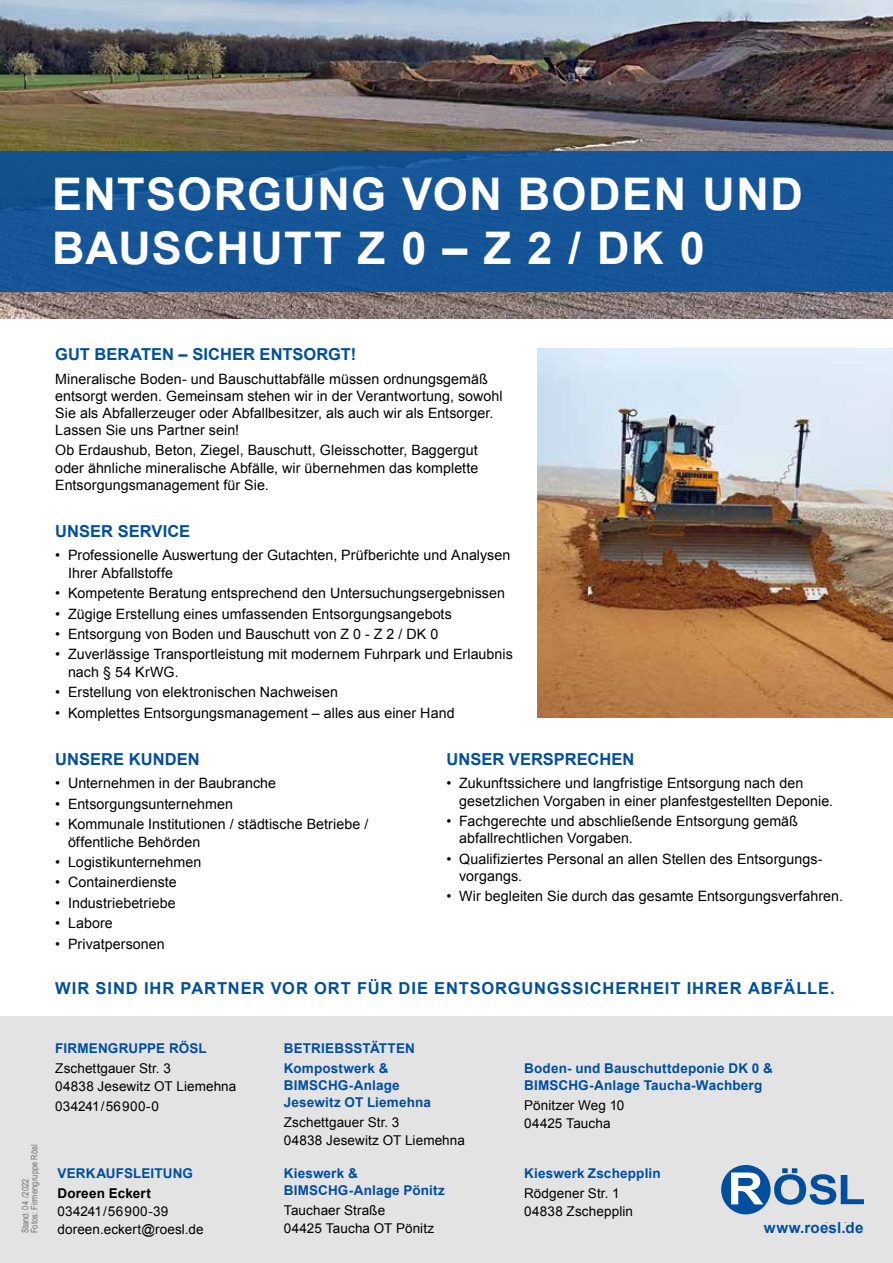
<style>
.page{position:relative;width:893px;height:1263px;background:#fff}
.page>*{position:absolute;margin:0;border:0;box-sizing:border-box;transform-origin:0 0}
.t1{font:700 45px/54px "Arial";letter-spacing:.03em;color:#fff}
.t2{font:700 16.5px "Arial";letter-spacing:.01em;color:#004e9e}
.t3{font:700 16.5px "Arial";letter-spacing:.055em;color:#004e9e}
.t4{font:700 15.15px "Arial";letter-spacing:.015em;color:#004e9e}
.t5{font:14.25px/17.2px "Arial";letter-spacing:.005em;color:#000}
.t6{font:13.5px/18px "Arial";letter-spacing:.01em;color:#000}
.t7{font:700 13.5px/17.2px "Arial";letter-spacing:.01em;color:#004e9e}
.t8{font:700 13.5px "Arial";letter-spacing:.015em;color:#000}
.t9{font:9px/9px "Arial";letter-spacing:.02em;color:#6f6f6e;scale:.83 1}
</style>
<div class="page">
<div style="left:0;top:1016px;width:893px;height:247px;background:#e3e3e3"></div>
<img style="left:0;top:0;width:893px;height:319px">
<div style="left:0;top:151px;width:893px;height:140px;background:#155598"></div>
<img style="left:537px;top:349px;width:356px;height:368px">
<svg style="left:774px;top:1168px;width:90px;height:37px"></svg>
<div style="left:721px;top:1165px;width:50px;height:49px;background:#004f9f;border-radius:50%"></div>
<svg style="left:731px;top:1172px;width:32px;height:32px"></svg>
<h1 class="t1" style="left:52px;top:169px;width:752px">ENTSORGUNG VON BODEN UND<br>BAUSCHUTT Z 0 – Z 2 / DK 0</h1>
<p class="t2" style="left:55px;top:344px;width:302px">GUT BERATEN – SICHER ENTSORGT!</p>
<p class="t5" style="left:55px;top:370px;width:449px">Mineralische Boden- und Bauschuttabfälle müssen ordnungsgemäß entsorgt werden. Gemeinsam stehen wir in der Verantwortung, sowohl Sie als Abfallerzeuger oder Abfallbesitzer, als auch wir als Entsorger.<br>Lassen Sie uns Partner sein!</p>
<p class="t5" style="left:55px;top:442px;width:425px;text-align:justify">Ob Erdaushub, Beton, Ziegel, Bauschutt, Gleisschotter, Baggergut oder ähnliche mineralische Abfälle, wir übernehmen das komplette Entsorgungsmanagement für Sie.</p>
<p class="t2" style="left:55px;top:520px;width:137px">UNSER SERVICE</p>
<p class="t5" style="left:68px;top:547px;width:444px;text-indent:-13px">• Professionelle Auswertung der Gutachten, Prüfberichte und Analysen<br>Ihrer Abfallstoffe</p>
<p class="t5" style="left:55px;top:585px;width:451px">• Kompetente Beratung entsprechend den Untersuchungsergebnissen</p>
<p class="t5" style="left:55px;top:605px;width:398px">• Zügige Erstellung eines umfassenden Entsorgungsangebots</p>
<p class="t5" style="left:55px;top:625px;width:384px">• Entsorgung von Boden und Bauschutt von Z 0 - Z 2 / DK 0</p>
<p class="t5" style="left:68px;top:646px;width:446px;text-indent:-13px">• Zuverlässige Transportleistung mit modernem Fuhrpark und Erlaubnis nach § 54 KrWG.</p>
<p class="t5" style="left:55px;top:684px;width:284px">• Erstellung von elektronischen Nachweisen</p>
<p class="t5" style="left:55px;top:704px;width:401px">• Komplettes Entsorgungsmanagement – alles aus einer Hand</p>
<p class="t2" style="left:55px;top:748px;width:146px">UNSERE KUNDEN</p>
<p class="t5" style="left:55px;top:775px;width:222px">• Unternehmen in der Baubranche</p>
<p class="t5" style="left:55px;top:795px;width:179px">• Entsorgungsunternehmen</p>
<p class="t5" style="left:68px;top:816px;width:302px;text-indent:-13px">• Kommunale Institutionen / städtische Betriebe / öffentliche Behörden</p>
<p class="t5" style="left:55px;top:853px;width:148px">• Logistikunternehmen</p>
<p class="t5" style="left:55px;top:874px;width:123px">• Containerdienste</p>
<p class="t5" style="left:55px;top:894px;width:122px">• Industriebetriebe</p>
<p class="t5" style="left:55px;top:915px;width:59px">• Labore</p>
<p class="t5" style="left:55px;top:935px;width:111px">• Privatpersonen</p>
<p class="t2" style="left:446px;top:748px;width:189px">UNSER VERSPRECHEN</p>
<p class="t5" style="left:459px;top:775px;width:375px;text-indent:-13px">• Zukunftssichere und langfristige Entsorgung nach den gesetzlichen Vorgaben in einer planfestgestellten Deponie.</p>
<p class="t5" style="left:459px;top:812px;width:340px;text-indent:-13px">• Fachgerechte und abschließende Entsorgung gemäß abfallrechtlichen Vorgaben.</p>
<p class="t5" style="left:459px;top:850px;width:365px;text-indent:-13px">• Qualifiziertes Personal an allen Stellen des Entsorgungs&shy;vorgangs.</p>
<p class="t5" style="left:446px;top:888px;width:398px">• Wir begleiten Sie durch das gesamte Entsorgungsverfahren.</p>
<p class="t3" style="left:55px;top:977px;width:781px">WIR SIND IHR PARTNER VOR ORT FÜR DIE ENTSORGUNGSSICHERHEIT IHRER ABFÄLLE.</p>
<p class="t9" style="left:21px;top:1233px;width:109px;rotate:-90deg">Stand: 04 / 2022<br>Fotos: Firmengruppe Rösl</p>
<p class="t7" style="left:55px;top:1040px;width:153px">FIRMENGRUPPE RÖSL</p>
<p class="t6" style="left:55px;top:1059px;width:183px">Zschettgauer Str. 3<br>04838 Jesewitz OT Liemehna</p>
<p class="t6" style="left:55px;top:1097px;width:105px">034241 / 56 900-0</p>
<p class="t7" style="left:284px;top:1039px;width:133px;line-height:19.4px">BETRIEBSSTÄTTEN<br>Kompostwerk &amp;</p>
<p class="t7" style="left:284px;top:1077px;width:149px">BIMSCHG-Anlage<br>Jesewitz OT Liemehna</p>
<p class="t6" style="left:284px;top:1114px;width:183px">Zschettgauer Str. 3<br>04838 Jesewitz OT Liemehna</p>
<p class="t7" style="left:524px;top:1060px;width:250px">Boden- und Bauschuttdeponie DK 0 &amp;<br>BIMSCHG-Anlage Taucha-Wachberg</p>
<p class="t6" style="left:524px;top:1096px;width:102px">Pönitzer Weg 10<br>04425 Taucha</p>
<p class="t7" style="left:284px;top:1165px;width:162px">Kieswerk &amp;<br>BIMSCHG-Anlage Pönitz</p>
<p class="t6" style="left:284px;top:1201px;width:152px">Tauchaer Straße<br>04425 Taucha OT Pönitz</p>
<p class="t7" style="left:58px;top:1165px;width:137px">VERKAUFSLEITUNG</p>
<p class="t8" style="left:58px;top:1184px;width:95px">Doreen Eckert</p>
<p class="t6" style="left:58px;top:1202px;width:112px">034241 / 56 900-39</p>
<p class="t7" style="left:524px;top:1165px;width:138px">Kieswerk Zschepplin</p>
<p class="t6" style="left:524px;top:1184px;width:110px">Rödgener Str. 1<br>04838 Zschepplin</p>
<p class="t6" style="left:58px;top:1220px;width:148px">doreen.eckert@roesl.de</p>
<p class="t4" style="left:764px;top:1218px;width:101px">www.roesl.de</p>
</div>
